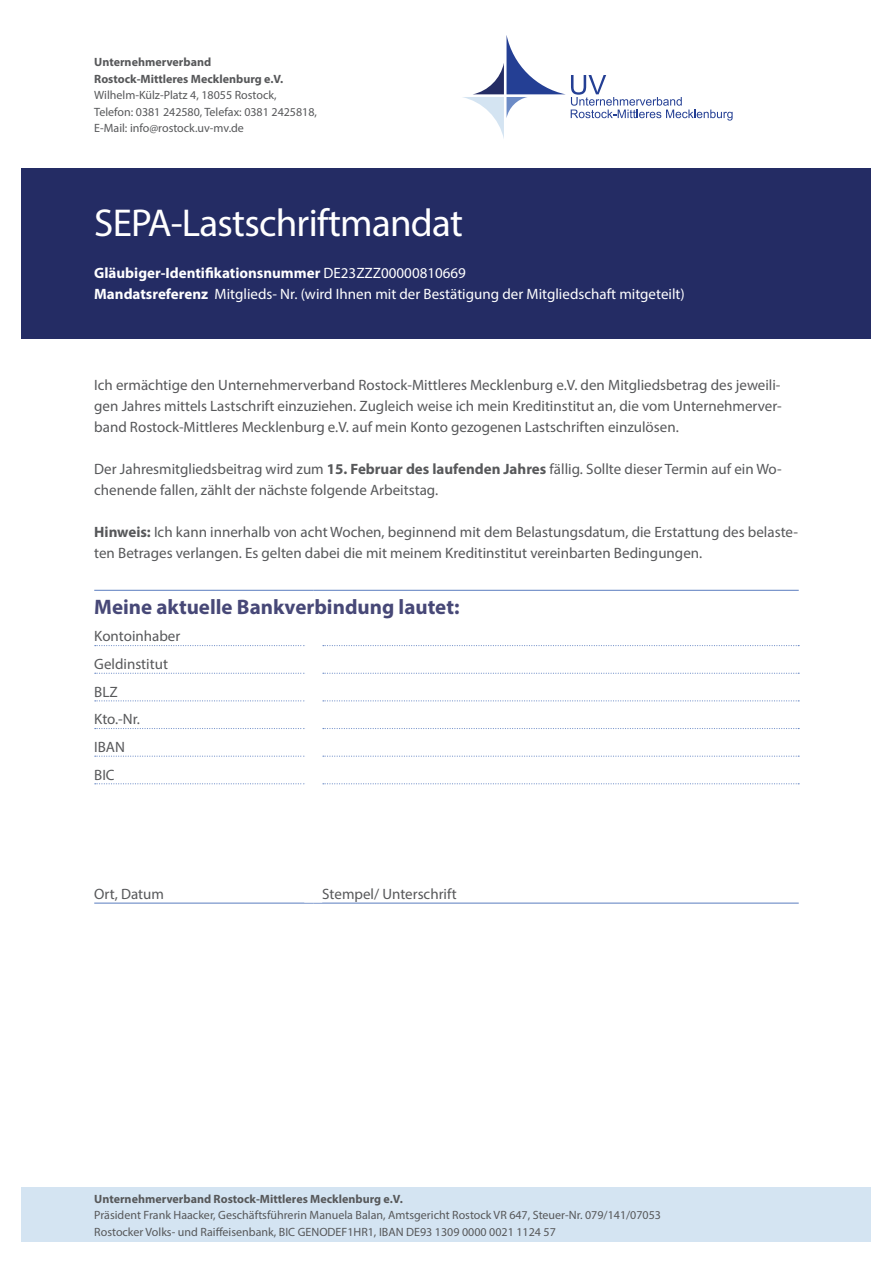
<style>
.page{position:relative;width:893px;height:1263px;background:#fff}
.page>*{position:absolute;margin:0;border:0;box-sizing:border-box;transform-origin:0 0}
.t1{font:39px "Myriad Pro";letter-spacing:-.02em;color:#fff}
.t2{font:700 21px "Myriad Pro";color:#474877}
.t3{font:15px/21px "Myriad Pro";color:#57585a}
.t4{font:15px "Myriad Pro";color:#fff}
.t5{font:700 15px "Myriad Pro";color:#fff}
.t6{font:12px/16.5px "Myriad Pro";color:#57585a}
.t7{font:700 12px/16.5px "Myriad Pro";color:#57585a}
.s1{font-weight:400}
.s2{font-weight:700}
</style>
<div class="page">
<div style="left:21px;top:168px;width:850px;height:170px;background:#242c64"></div>
<div style="left:21px;top:1187px;width:850px;height:55px;background:#d4e4f2"></div>
<svg style="left:463px;top:35px;width:270px;height:104px"></svg>
<hr style="left:94px;top:902px;width:219px;height:2px;background:#6c8bc6">
<hr style="left:313px;top:902px;width:486px;height:2px;background:#6c8bc6">
<svg style="left:95px;top:645px;width:209px;height:1px"></svg>
<svg style="left:323px;top:645px;width:476px;height:1px"></svg>
<svg style="left:95px;top:673px;width:209px;height:1px"></svg>
<svg style="left:323px;top:673px;width:476px;height:1px"></svg>
<svg style="left:95px;top:700px;width:209px;height:1px"></svg>
<svg style="left:323px;top:700px;width:476px;height:1px"></svg>
<svg style="left:95px;top:728px;width:209px;height:1px"></svg>
<svg style="left:323px;top:728px;width:476px;height:1px"></svg>
<svg style="left:95px;top:756px;width:209px;height:1px"></svg>
<svg style="left:323px;top:756px;width:476px;height:1px"></svg>
<svg style="left:95px;top:783px;width:209px;height:1px"></svg>
<svg style="left:323px;top:783px;width:476px;height:1px"></svg>
<hr style="left:94px;top:590px;width:219px;height:1px;background:#6c8bc6">
<hr style="left:313px;top:590px;width:486px;height:1px;background:#6c8bc6">
<p class="t7" style="left:94px;top:53px;width:191px">Unternehmerverband<br>Rostock-Mittleres Mecklenburg e.V.</p>
<p class="t6" style="left:94px;top:87px;width:224px">Wilhelm-Külz-Platz 4, 18055 Rostock,<br>Telefon: 0381 242580, Telefax: 0381 2425818,</p>
<p class="t6" style="left:94px;top:120px;width:151px">E-Mail: info@rostock.uv-mv.de</p>
<p class="t1" style="left:94px;top:199px;width:370px">SEPA-Lastschriftmandat</p>
<p class="t5" style="left:94px;top:263px;width:373px">Gläubiger-Identifikationsnummer <span class="s1">DE23ZZZ00000810669</span></p>
<p class="t4" style="left:94px;top:285px;width:592px"><span class="s2">Mandatsreferenz</span> Mitglieds- Nr. (wird Ihnen mit der Bestätigung der Mitgliedschaft mitgeteilt)</p>
<p class="t3" style="left:94px;top:375px;width:689px;text-align:justify">Ich ermächtige den Unternehmerverband Rostock-Mittleres Mecklenburg e.V. den Mitgliedsbetrag des jeweili&shy;gen Jahres mittels Lastschrift einzuziehen. Zugleich weise ich mein Kreditinstitut an, die vom Unternehmerver&shy;band Rostock-Mittleres Mecklenburg e.V. auf mein Konto gezogenen Lastschriften einzulösen.</p>
<p class="t3" style="left:94px;top:459px;width:689px">Der Jahresmitgliedsbeitrag wird zum <span class="s2">15. Februar des laufenden Jahres</span> fällig. Sollte dieser Termin auf ein Wo&shy;chenende fallen, zählt der nächste folgende Arbeitstag.</p>
<p class="t3" style="left:94px;top:522px;width:705px"><span class="s2">Hinweis:</span> Ich kann innerhalb von acht Wochen, beginnend mit dem Belastungsdatum, die Erstattung des belaste&shy;ten Betrages verlangen. Es gelten dabei die mit meinem Kreditinstitut vereinbarten Bedingungen.</p>
<p class="t2" style="left:94px;top:593px;width:367px">Meine aktuelle Bankverbindung lautet:</p>
<p class="t3" style="left:94px;top:626px;width:88px">Kontoinhaber</p>
<p class="t3" style="left:94px;top:653px;width:75px">Geldinstitut</p>
<p class="t3" style="left:94px;top:681px;width:25px">BLZ</p>
<p class="t3" style="left:94px;top:708px;width:47px">Kto.-Nr.</p>
<p class="t3" style="left:94px;top:736px;width:32px">IBAN</p>
<p class="t3" style="left:94px;top:764px;width:22px">BIC</p>
<p class="t3" style="left:94px;top:883px;width:71px">Ort, Datum</p>
<p class="t3" style="left:322px;top:883px;width:136px">Stempel/ Unterschrift</p>
<p class="t7" style="left:94px;top:1190px;width:310px">Unternehmerverband Rostock-Mittleres Mecklenburg e.V.</p>
<p class="t6" style="left:94px;top:1207px;width:568px">Präsident Frank Haacker, Geschäftsführerin Manuela Balan, Amtsgericht Rostock VR 647, Steuer-Nr. 079/141/07053</p>
<p class="t6" style="left:94px;top:1223px;width:463px">Rostocker Volks- und Raiffeisenbank, BIC GENODEF1HR1, IBAN DE93 1309 0000 0021 1124 57</p>
</div>
